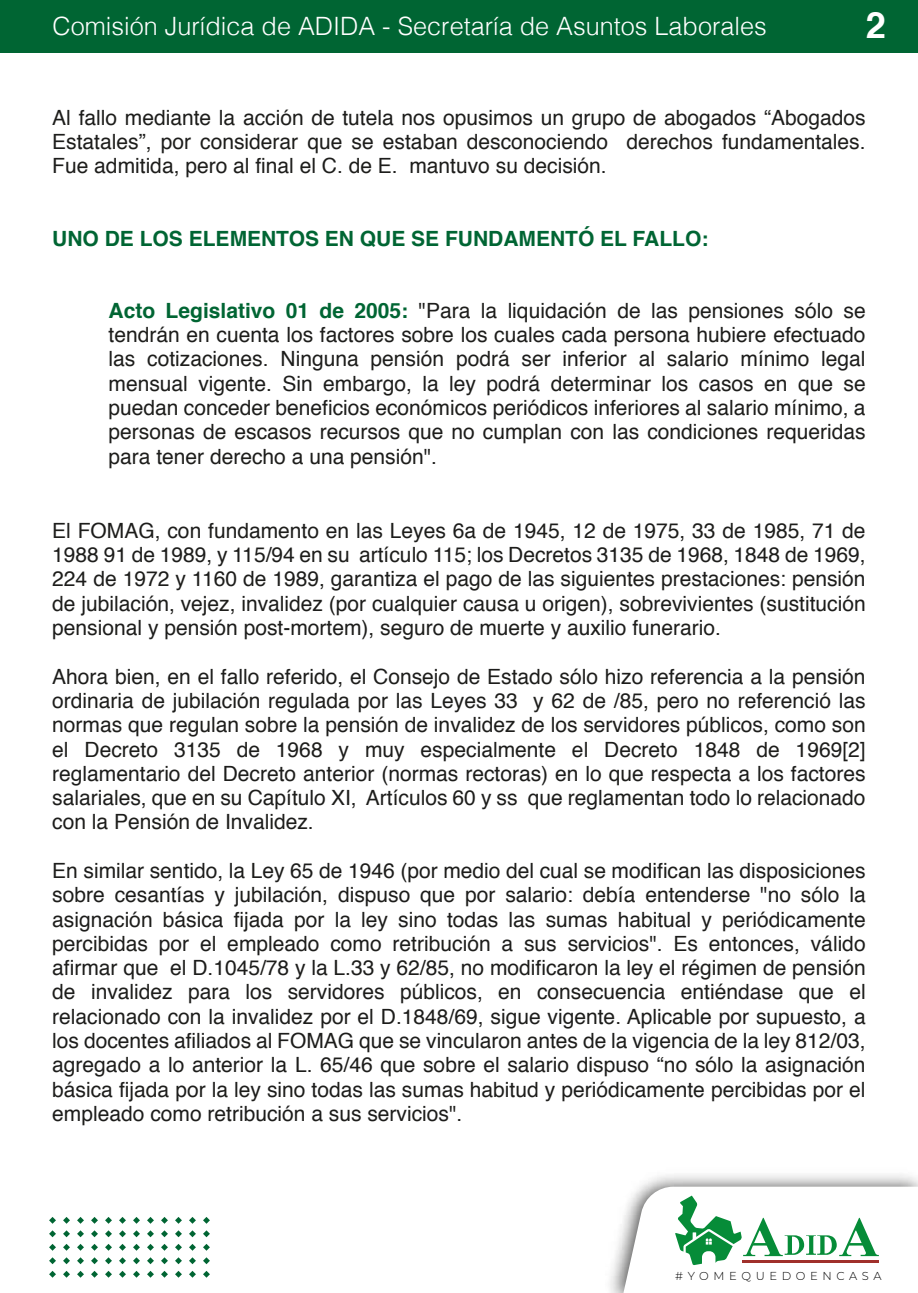
<style>
.page{position:relative;width:918px;height:1293px;background:#fff}
.page>*{position:absolute;margin:0;border:0;box-sizing:border-box;transform-origin:0 0}
.t1{font:700 36.15px "Helvetica";color:#fff}
.t2{font:300 25.2px "Helvetica";color:#fff}
.t3{font:21px/24.3px "Helvetica";color:#1d1d1b;text-align:justify}
.t4{font:700 21px "Helvetica";color:#006533}
.t5{font:300 11.55px "Montserrat";letter-spacing:.4em;color:#010101}
.s1{font-weight:700;color:#006533}
</style>
<div class="page">
<img style="left:610px;top:1174px;width:308px;height:119px">
<svg style="left:623px;top:1187px;width:295px;height:106px"></svg>
<svg style="left:147px;top:1257px;width:7px;height:7px"></svg>
<svg style="left:161px;top:1257px;width:7px;height:7px"></svg>
<svg style="left:133px;top:1257px;width:7px;height:7px"></svg>
<svg style="left:175px;top:1257px;width:7px;height:7px"></svg>
<svg style="left:105px;top:1257px;width:7px;height:7px"></svg>
<svg style="left:119px;top:1257px;width:7px;height:7px"></svg>
<svg style="left:189px;top:1257px;width:7px;height:7px"></svg>
<svg style="left:63px;top:1244px;width:7px;height:7px"></svg>
<svg style="left:91px;top:1244px;width:7px;height:7px"></svg>
<svg style="left:105px;top:1244px;width:7px;height:7px"></svg>
<svg style="left:77px;top:1244px;width:7px;height:7px"></svg>
<svg style="left:49px;top:1244px;width:7px;height:7px"></svg>
<svg style="left:91px;top:1257px;width:7px;height:7px"></svg>
<svg style="left:203px;top:1257px;width:7px;height:7px"></svg>
<svg style="left:161px;top:1271px;width:7px;height:7px"></svg>
<svg style="left:105px;top:1271px;width:7px;height:7px"></svg>
<svg style="left:119px;top:1271px;width:7px;height:7px"></svg>
<svg style="left:133px;top:1271px;width:7px;height:7px"></svg>
<svg style="left:147px;top:1271px;width:7px;height:7px"></svg>
<svg style="left:91px;top:1271px;width:7px;height:7px"></svg>
<svg style="left:49px;top:1271px;width:7px;height:7px"></svg>
<svg style="left:77px;top:1271px;width:7px;height:7px"></svg>
<svg style="left:175px;top:1271px;width:7px;height:7px"></svg>
<svg style="left:203px;top:1271px;width:7px;height:7px"></svg>
<svg style="left:49px;top:1257px;width:7px;height:7px"></svg>
<svg style="left:119px;top:1244px;width:7px;height:7px"></svg>
<svg style="left:63px;top:1257px;width:7px;height:7px"></svg>
<svg style="left:189px;top:1271px;width:7px;height:7px"></svg>
<svg style="left:77px;top:1257px;width:7px;height:7px"></svg>
<svg style="left:63px;top:1271px;width:7px;height:7px"></svg>
<svg style="left:77px;top:1217px;width:7px;height:7px"></svg>
<svg style="left:175px;top:1230px;width:7px;height:7px"></svg>
<svg style="left:63px;top:1217px;width:7px;height:7px"></svg>
<svg style="left:105px;top:1217px;width:7px;height:7px"></svg>
<svg style="left:49px;top:1217px;width:7px;height:7px"></svg>
<svg style="left:189px;top:1230px;width:7px;height:7px"></svg>
<svg style="left:203px;top:1230px;width:7px;height:7px"></svg>
<svg style="left:91px;top:1217px;width:7px;height:7px"></svg>
<svg style="left:175px;top:1217px;width:7px;height:7px"></svg>
<svg style="left:189px;top:1217px;width:7px;height:7px"></svg>
<svg style="left:203px;top:1217px;width:7px;height:7px"></svg>
<svg style="left:161px;top:1217px;width:7px;height:7px"></svg>
<svg style="left:133px;top:1217px;width:7px;height:7px"></svg>
<svg style="left:119px;top:1217px;width:7px;height:7px"></svg>
<svg style="left:147px;top:1217px;width:7px;height:7px"></svg>
<svg style="left:119px;top:1230px;width:7px;height:7px"></svg>
<svg style="left:203px;top:1244px;width:7px;height:7px"></svg>
<svg style="left:189px;top:1244px;width:7px;height:7px"></svg>
<svg style="left:49px;top:1230px;width:7px;height:7px"></svg>
<svg style="left:147px;top:1244px;width:7px;height:7px"></svg>
<svg style="left:63px;top:1230px;width:7px;height:7px"></svg>
<svg style="left:175px;top:1244px;width:7px;height:7px"></svg>
<svg style="left:161px;top:1244px;width:7px;height:7px"></svg>
<svg style="left:133px;top:1230px;width:7px;height:7px"></svg>
<svg style="left:77px;top:1230px;width:7px;height:7px"></svg>
<svg style="left:161px;top:1230px;width:7px;height:7px"></svg>
<svg style="left:147px;top:1230px;width:7px;height:7px"></svg>
<svg style="left:133px;top:1244px;width:7px;height:7px"></svg>
<svg style="left:91px;top:1230px;width:7px;height:7px"></svg>
<svg style="left:105px;top:1230px;width:7px;height:7px"></svg>
<div style="left:0;top:0;width:918px;height:52px;background:#006533"></div>
<p class="t2" style="left:53px;top:4px;width:716px">Comisión Jurídica de ADIDA - Secretaría de Asuntos Laborales</p>
<h1 class="t1" style="left:866px;top:-3px;width:22px">2</h1>
<p class="t3" style="left:52px;top:106px;width:815px">Al fallo mediante la acción de tutela nos opusimos un grupo de abogados “Abogados Estatales”, por considerar que se estaban desconociendo derechos fundamentales.<br>Fue admitida, pero al final el C. de E. mantuvo su decisión.</p>
<p class="t4" style="left:52px;top:222px;width:658px">UNO DE LOS ELEMENTOS EN QUE SE FUNDAMENTÓ EL FALLO:</p>
<p class="t3" style="left:109px;top:299px;width:759px"><span class="s1">Acto Legislativo 01 de 2005:</span> "Para la liquidación de las pensiones sólo se tendrán en cuenta los factores sobre los cuales cada persona hubiere efectuado las cotizaciones. Ninguna pensión podrá ser inferior al salario mínimo legal mensual vigente. Sin embargo, la ley podrá determinar los casos en que se puedan conceder beneficios económicos periódicos inferiores al salario mínimo, a personas de escasos recursos que no cumplan con las condiciones requeridas para tener derecho a una pensión".</p>
<p class="t3" style="left:52px;top:519px;width:815px">El FOMAG, con fundamento en las Leyes 6a de 1945, 12 de 1975, 33 de 1985, 71 de 1988 91 de 1989, y 115/94 en su artículo 115; los Decretos 3135 de 1968, 1848 de 1969, 224 de 1972 y 1160 de 1989, garantiza el pago de las siguientes prestaciones: pensión de jubilación, vejez, invalidez (por cualquier causa u origen), sobrevivientes (sustitución pensional y pensión post-mortem), seguro de muerte y auxilio funerario.</p>
<p class="t3" style="left:52px;top:665px;width:815px">Ahora bien, en el fallo referido, el Consejo de Estado sólo hizo referencia a la pensión ordinaria de jubilación regulada por las Leyes 33 y 62 de /85, pero no referenció las normas que regulan sobre la pensión de invalidez de los servidores públicos, como son el Decreto 3135 de 1968 y muy especialmente el Decreto 1848 de 1969[2] reglamentario del Decreto anterior (normas rectoras) en lo que respecta a los factores salariales, que en su Capítulo XI, Artículos 60 y ss que reglamentan todo lo relacionado con la Pensión de Invalidez.</p>
<p class="t3" style="left:52px;top:859px;width:815px">En similar sentido, la Ley 65 de 1946 (por medio del cual se modifican las disposiciones sobre cesantías y jubilación, dispuso que por salario: debía entenderse "no sólo la asignación básica fijada por la ley sino todas las sumas habitual y periódicamente percibidas por el empleado como retribución a sus servicios". Es entonces, válido afirmar que el D.1045/78 y la L.33 y 62/85, no modificaron la ley el régimen de pensión de invalidez para los servidores públicos, en consecuencia entiéndase que el relacionado con la invalidez por el D.1848/69, sigue vigente. Aplicable por supuesto, a los docentes afiliados al FOMAG que se vincularon antes de la vigencia de la ley 812/03, agregado a lo anterior la L. 65/46 que sobre el salario dispuso “no sólo la asignación básica fijada por la ley sino todas las sumas habitud y periódicamente percibidas por el empleado como retribución a sus servicios".</p>
<p class="t5" style="left:675px;top:1268px;width:208px">#YOMEQUEDOENCASA</p>
</div>
